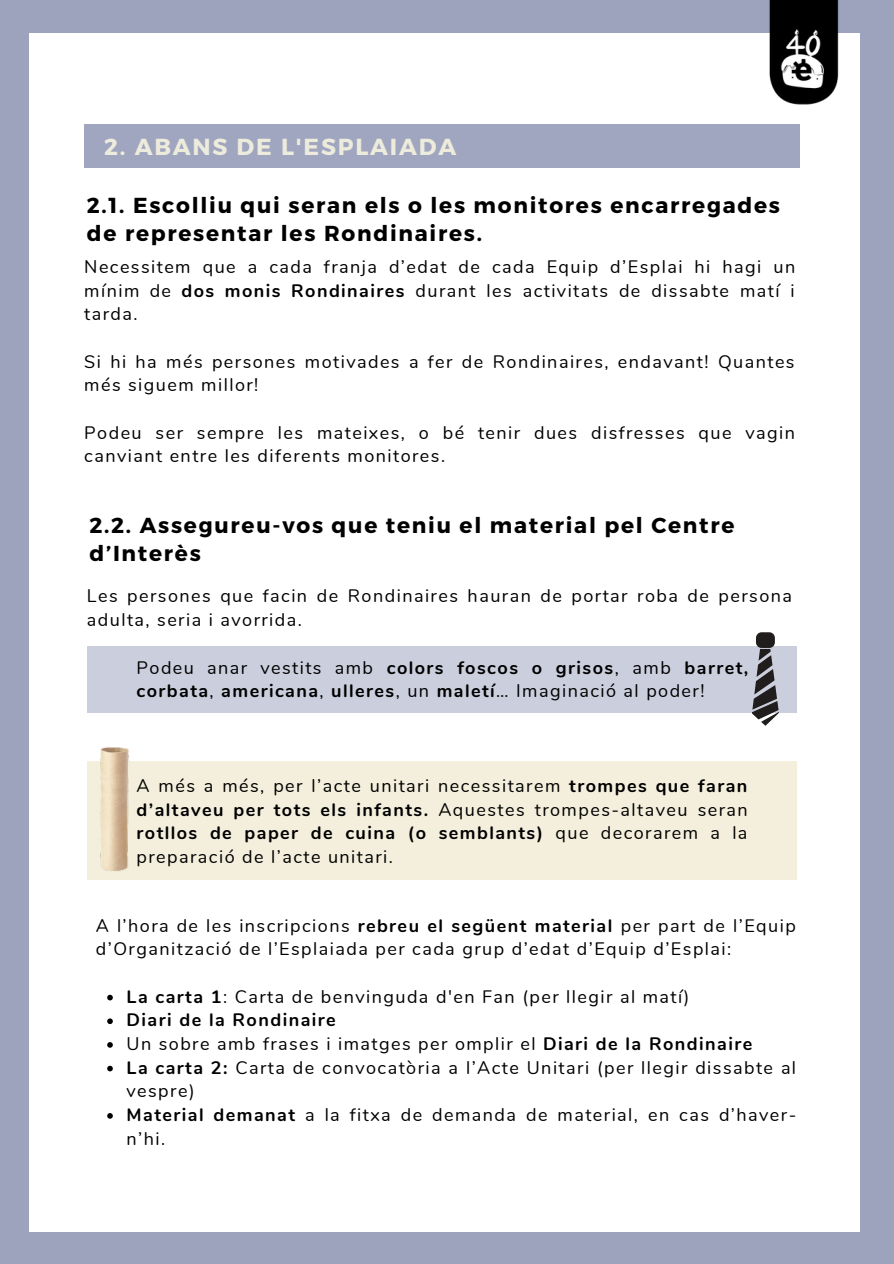
<style>
.page{position:relative;width:894px;height:1264px;background:#fff}
.page>*{position:absolute;margin:0;border:0;box-sizing:border-box;transform-origin:0 0}
.t1{font:700 23.25px "Montserrat";letter-spacing:.08em;color:#edecdc}
.t2{font:700 21.6px/28.2px "Montserrat";letter-spacing:.08em;color:#000}
.t3{font:18px/23.7px "Nunito";letter-spacing:.08em;color:#000}
.t4{font:700 18px/23.7px "Nunito";letter-spacing:.08em;color:#000}
.s1{font-weight:700}
.s2{font-weight:400}
</style>
<div class="page">
<div style="left:0;top:0;width:893px;height:1263px;background:#9da3bd"></div>
<div style="left:29px;top:33px;width:830px;height:1198px;background:#fff"></div>
<div style="left:87px;top:760px;width:709px;height:119px;background:#f3efdc"></div>
<div style="left:87px;top:646px;width:709px;height:66px;background:#cbcedc"></div>
<svg style="left:751px;top:632px;width:27px;height:93px"></svg>
<svg style="left:107px;top:994px;width:6px;height:6px"></svg>
<svg style="left:107px;top:1018px;width:6px;height:6px"></svg>
<svg style="left:107px;top:1042px;width:6px;height:5px"></svg>
<svg style="left:107px;top:1065px;width:6px;height:6px"></svg>
<svg style="left:107px;top:1113px;width:6px;height:5px"></svg>
<img style="left:90px;top:746px;width:42px;height:126px">
<div style="left:84px;top:124px;width:715px;height:44px;background:#9da3bd"></div>
<img style="left:769px;top:0;width:70px;height:105px">
<p class="t1" style="left:104px;top:132px;width:353px">2. ABANS DE L'ESPLAIADA</p>
<p class="t2" style="left:87px;top:190px;width:694px">2.1. Escolliu qui seran els o les monitores encarregades de representar les Rondinaires.</p>
<p class="t3" style="left:84px;top:255px;width:712px;text-align:justify">Necessitem que a cada franja d’edat de cada Equip d’Esplai hi hagi un mínim de <span class="s1">dos monis Rondinaires</span> durant les activitats de dissabte matí i tarda.</p>
<p class="t3" style="left:84px;top:350px;width:711px">Si hi ha més persones motivades a fer de Rondinaires, endavant! Quantes més siguem millor!</p>
<p class="t3" style="left:84px;top:421px;width:712px">Podeu ser sempre les mateixes, o bé tenir dues disfresses que vagin canviant entre les diferents monitores.</p>
<p class="t2" style="left:89px;top:510px;width:646px">2.2. Assegureu-vos que teniu el material pel Centre d’Interès</p>
<p class="t3" style="left:87px;top:584px;width:706px">Les persones que facin de Rondinaires hauran de portar roba de persona adulta, seria i avorrida.</p>
<p class="t4" style="left:136px;top:656px;width:613px"><span class="s2">Podeu anar vestits amb</span> colors foscos o grisos<span class="s2">, amb</span> barret, corbata<span class="s2">,</span> americana<span class="s2">,</span> ulleres<span class="s2">, un</span> maletí<span class="s2">… Imaginació al poder!</span></p>
<p class="t3" style="left:136px;top:774px;width:612px;text-align:justify">A més a més, per l’acte unitari necessitarem <span class="s1">trompes que faran d’altaveu per tots els infants.</span> Aquestes trompes-altaveu seran <span class="s1">rotllos de paper de cuina (o semblants)</span> que decorarem a la preparació de l’acte unitari.</p>
<p class="t3" style="left:96px;top:913px;width:701px">A l’hora de les inscripcions <span class="s1">rebreu el següent material</span> per part de l’Equip d’Organització de l’Esplaiada per cada grup d’edat d’Equip d’Esplai:</p>
<p class="t3" style="left:126px;top:984px;width:564px"><span class="s1">La carta 1</span>: Carta de benvinguda d'en Fan (per llegir al matí)</p>
<p class="t4" style="left:126px;top:1008px;width:211px">Diari de la Rondinaire</p>
<p class="t3" style="left:126px;top:1032px;width:627px">Un sobre amb frases i imatges per omplir el <span class="s1">Diari de la Rondinaire</span></p>
<p class="t3" style="left:126px;top:1055px;width:671px"><span class="s1">La carta 2:</span> Carta de convocatòria a l’Acte Unitari (per llegir dissabte al vespre)</p>
<p class="t3" style="left:126px;top:1103px;width:671px"><span class="s1">Material demanat</span> a la fitxa de demanda de material, en cas d’haver&shy;n’hi.</p>
</div>
